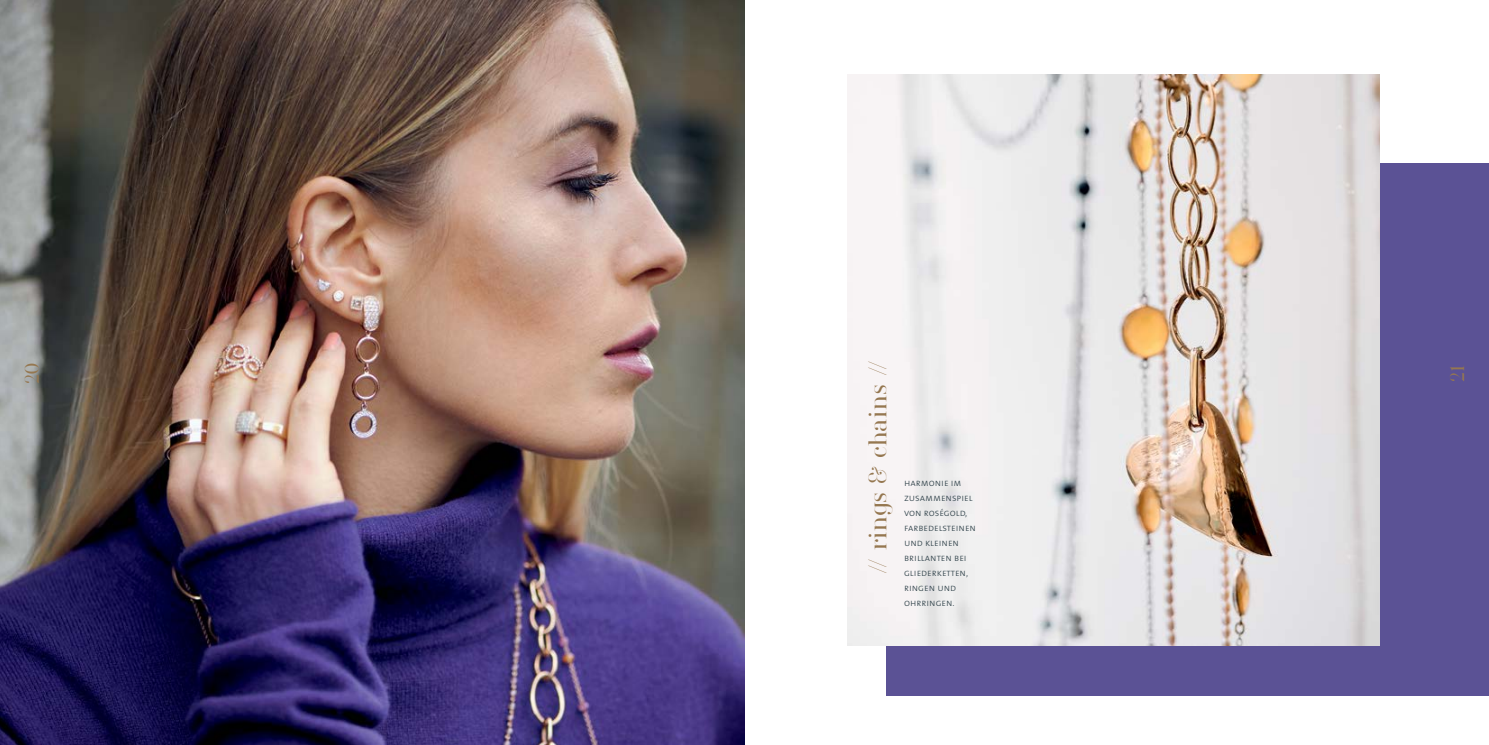
<style>
.page{position:relative;width:1489px;height:745px;background:#fff}
.page>*{position:absolute;margin:0;border:0;box-sizing:border-box;transform-origin:0 0}
.t1{font:22.5px "Silver South Serif";letter-spacing:.01em;color:#957750}
.t2{font:17.5px "Silver South Serif";color:#957750}
.t3{font:10px/15px "The Sans Light Caps";color:#33454d}
</style>
<div class="page">
<img style="left:0;top:0;width:744px;height:744px">
<div style="left:886px;top:163px;width:602px;height:531px;background:#5b5295"></div>
<img style="left:847px;top:74px;width:531px;height:571px">
<h1 class="t1" style="left:863px;top:573px;width:215px;rotate:-90deg">// rings &amp; chains //</h1>
<h2 class="t2" style="left:21px;top:383px;width:22px;rotate:-90deg">20</h2>
<h2 class="t2" style="left:1446px;top:381px;width:18px;rotate:-90deg">21</h2>
<p class="t3" style="left:904px;top:474px;width:74px">harmonie im zusammenspiel von roségold, farbedelsteinen und kleinen brillanten bei gliederketten, ringen und ohrringen.</p>
</div>
